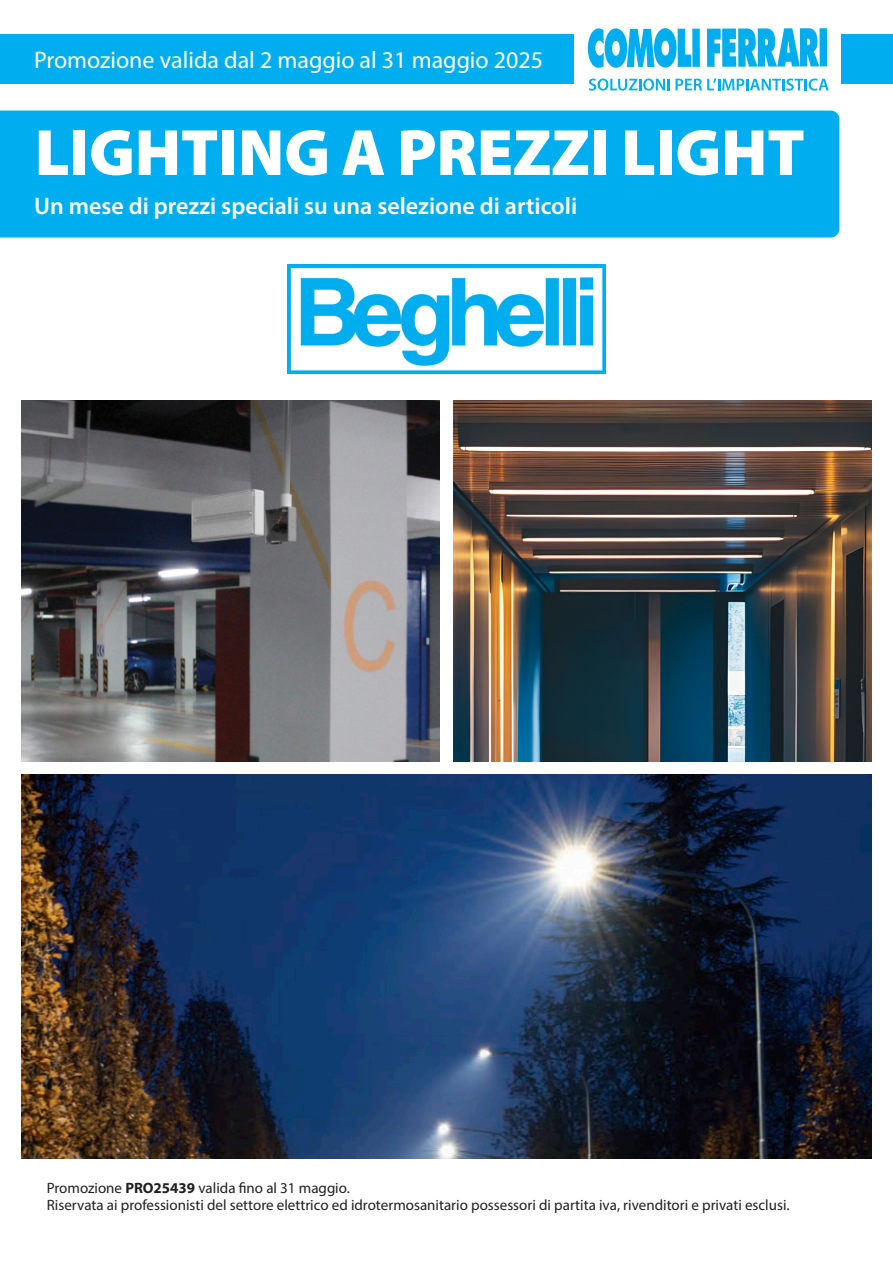
<style>
.page{position:relative;width:893px;height:1263px;background:#fff}
.page>*{position:absolute;margin:0;border:0;box-sizing:border-box;transform-origin:0 0}
.t1{font:900 66px "Myriad Pro";letter-spacing:-.005em;color:#fff}
.t2{font:600 24px "Myriad Pro";color:#fff}
.t3{font:24px "Myriad Pro";color:#fff}
.t4{font:15px "Myriad Pro";color:#231f20}
.s1{font-weight:700}
</style>
<div class="page">
<img style="left:287px;top:264px;width:319px;height:109px">
<div style="left:0;top:35px;width:893px;height:49px;background:#00aeef"></div>
<div style="left:574px;top:24px;width:266px;height:63px;background:#fff"></div>
<div style="left:0;top:111px;width:839px;height:126px;background:#00adef"></div>
<svg style="left:588px;top:28px;width:103px;height:40px"></svg>
<div style="left:692px;top:29px;width:8px;height:38px;background:#00aeef"></div>
<svg style="left:707px;top:28px;width:112px;height:39px"></svg>
<div style="left:819px;top:28px;width:8px;height:38px;background:#00aeef"></div>
<svg style="left:589px;top:78px;width:240px;height:13px"></svg>
<img style="left:21px;top:400px;width:418px;height:362px">
<img style="left:454px;top:400px;width:418px;height:362px">
<img style="left:21px;top:775px;width:851px;height:383px">
<p class="t3" style="left:34px;top:46px;width:511px">Promozione valida dal 2 maggio al 31 maggio 2025</p>
<p class="t1" style="left:35px;top:109px;width:772px">LIGHTING A PREZZI LIGHT</p>
<p class="t2" style="left:34px;top:190px;width:545px">Un mese di prezzi speciali su una selezione di articoli</p>
<p class="t4" style="left:47px;top:1179px;width:304px">Promozione <span class="s1">PRO25439</span> valida fino al 31 maggio.</p>
<p class="t4" style="left:47px;top:1196px;width:744px">Riservata ai professionisti del settore elettrico ed idrotermosanitario possessori di partita iva, rivenditori e privati esclusi.</p>
</div>
